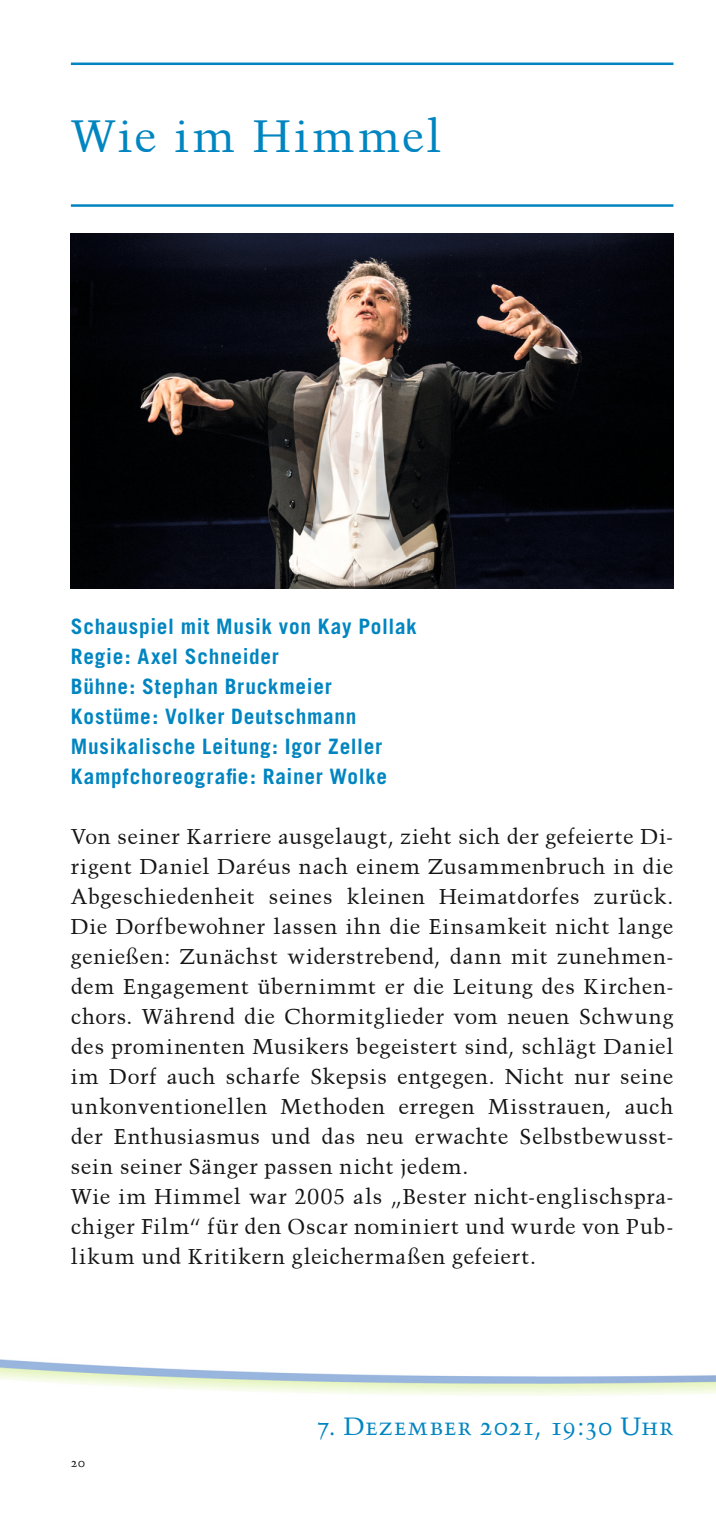
<style>
.page{position:relative;width:716px;height:1531px;background:#fff}
.page>*{position:absolute;margin:0;border:0;box-sizing:border-box;transform-origin:0 0}
.t1{font:45px "Trump Mediaeval Roman";letter-spacing:.06em;color:#0085c1}
.t2{font:25px "Trump Mediaeval SC";letter-spacing:.03em;color:#0085c1}
.t3{font:21.25px/30px "Trump Mediaeval Roman";letter-spacing:.03em;color:#131413}
.t4{font:700 21.25px/30px "Trade Gothic";letter-spacing:.035em;color:#0085c1}
.t5{font:12.5px "Trump Mediaeval SC";color:#131413}
</style>
<div class="page">
<hr style="left:71px;top:63px;width:602px;height:2px;background:#0085c1">
<hr style="left:71px;top:204px;width:602px;height:3px;background:#0085c1">
<img style="left:71px;top:234px;width:602px;height:354px">
<h1 class="t1" style="left:71px;top:109px;width:372px">Wie im Himmel</h1>
<p class="t4" style="left:71px;top:611px;width:347px">Schauspiel mit Musik von Kay Pollak<br>Regie: Axel Schneider<br>Bühne: Stephan Bruckmeier<br>Kostüme: Volker Deutschmann<br>Musikalische Leitung: Igor Zeller<br>Kampfchoreografie: Rainer Wolke</p>
<p class="t3" style="left:71px;top:821px;width:604px">Von seiner Karriere ausgelaugt, zieht sich der gefeierte Di&shy;rigent Daniel Daréus nach einem Zusammenbruch in die Abgeschiedenheit seines kleinen Heimatdorfes zurück.<br>Die Dorfbewohner lassen ihn die Einsamkeit nicht lange genießen: Zunächst widerstrebend, dann mit zunehmen&shy;dem Engagement übernimmt er die Leitung des Kirchen&shy;chors. Während die Chormitglieder vom neuen Schwung des prominenten Musikers begeistert sind, schlägt Daniel im Dorf auch scharfe Skepsis entgegen. Nicht nur seine unkonventionellen Methoden erregen Misstrauen, auch der Enthusiasmus und das neu erwachte Selbstbewusst&shy;sein seiner Sänger passen nicht jedem.<br>Wie im Himmel war 2005 als „Bester nicht-englischspra&shy;chiger Film“ für den Oscar nominiert und wurde von Pub&shy;likum und Kritikern gleichermaßen gefeiert.</p>
<p class="t5" style="left:71px;top:1455px;width:16px">20</p>
<p class="t2" style="left:317px;top:1412px;width:358px">7. Dezember 2021, 19:30 Uhr</p>
</div>
